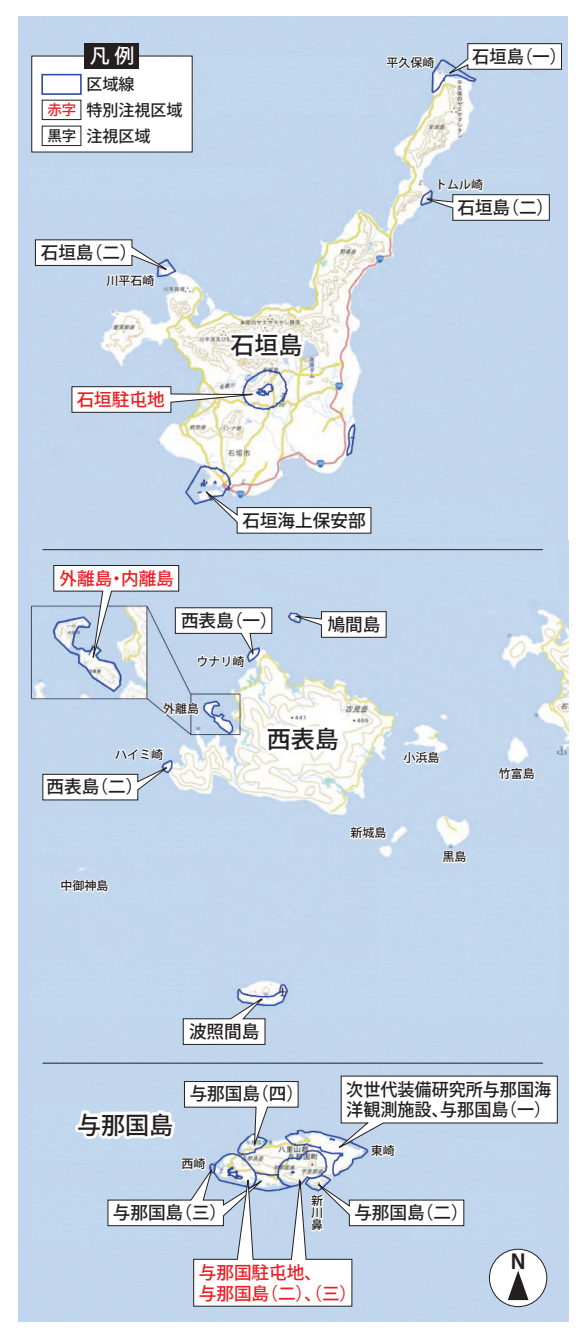
<style>
.page{position:relative;width:586px;height:1336px;background:#fff}
.page>*{position:absolute;margin:0;border:0;box-sizing:border-box;transform-origin:0 0}
.t1{font:500 24px "Koz Go Pro";color:#231f20}
.t2{font:700 20.1px "Koz Go Pro";color:#231f20}
.t3{font:500 20px "Koz Go Pro";color:#fff}
.t4{font:500 17.6px/20.9px "Koz Go Pro";color:#231f20}
.t5{font:500 17.6px/20.9px "Koz Go Pro";color:#ee1d23}
.t6{font:500 16px/26px "Koz Go Pro";color:#231f20}
.t7{font:500 14.4px "Koz Go Pro";color:#ee1d23}
.t8{font:500 14.4px "Koz Go Pro";color:#231f20}
.t9{font:500 12px/12px "Koz Go Pro";color:#231f20;text-align:justify}
</style>
<div class="page">
<div style="left:19px;top:16px;width:549px;height:1306px;background:#c1d6ee"></div>
<img style="left:31px;top:43px;width:446px;height:462px">
<img style="left:30px;top:549px;width:538px;height:389px">
<svg style="left:221px;top:200px;width:87px;height:162px"></svg>
<svg style="left:439px;top:809px;width:29px;height:56px"></svg>
<svg style="left:496px;top:726px;width:40px;height:55px"></svg>
<svg style="left:400px;top:710px;width:41px;height:57px"></svg>
<svg style="left:385px;top:43px;width:177px;height:35px"></svg>
<svg style="left:418px;top:177px;width:132px;height:44px"></svg>
<svg style="left:34px;top:239px;width:142px;height:50px"></svg>
<svg style="left:71px;top:386px;width:201px;height:27px"></svg>
<svg style="left:195px;top:482px;width:177px;height:52px"></svg>
<svg style="left:42px;top:565px;width:346px;height:328px"></svg>
<hr style="left:43px;top:549px;width:500px;height:1px;background:#231f20">
<hr style="left:43px;top:1063px;width:500px;height:1px;background:#231f20">
<svg style="left:72px;top:981px;width:486px;height:326px"></svg>
<div style="left:31px;top:56px;width:162px;height:97px;background:#fff"></div>
<div style="left:42px;top:100px;width:39px;height:20px;background:#fff;border:1px solid #231f20"></div>
<div style="left:41px;top:74px;width:41px;height:21px;background:#fff;border:2px solid #2f4b9f"></div>
<div style="left:42px;top:126px;width:39px;height:20px;background:#fff;border:1px solid #231f20"></div>
<div style="left:85px;top:43px;width:54px;height:26px;background:#231f20"></div>
<p class="t7" style="left:47px;top:101px;width:30px">赤字</p>
<p class="t8" style="left:47px;top:127px;width:30px">黒字</p>
<p class="t3" style="left:90px;top:43px;width:46px">凡 例</p>
<p class="t6" style="left:86px;top:72px;width:97px">区域線<br>特別注視区域注視区域</p>
<p class="t4" style="left:41px;top:243px;width:98px">石垣島（二）</p>
<p class="t9" style="left:107px;top:275px;width:49px">川平石崎</p>
<p class="t5" style="left:77px;top:390px;width:90px">石垣駐屯地</p>
<p class="t5" style="left:59px;top:569px;width:116px">外離島・内離島</p>
<h1 class="t1" style="left:231px;top:330px;width:73px">石垣島</h1>
<p class="t9" style="left:386px;top:57px;width:49px">平久保崎</p>
<p class="t4" style="left:472px;top:47px;width:96px">石垣島（一）</p>
<p class="t9" style="left:435px;top:180px;width:49px">トムル崎</p>
<p class="t4" style="left:457px;top:198px;width:98px">石垣島（二）</p>
<p class="t4" style="left:242px;top:511px;width:125px">石垣海上保安部</p>
<p class="t4" style="left:181px;top:611px;width:98px">西表島（一）</p>
<p class="t4" style="left:328px;top:615px;width:54px">鳩間島</p>
<p class="t9" style="left:196px;top:656px;width:49px">ウナリ崎</p>
<p class="t9" style="left:163px;top:704px;width:37px">外離島</p>
<p class="t9" style="left:115px;top:749px;width:49px">ハイミ崎</p>
<p class="t4" style="left:47px;top:777px;width:98px">西表島（二）</p>
<p class="t9" style="left:60px;top:881px;width:49px">中御神島</p>
<h1 class="t1" style="left:267px;top:724px;width:73px">西表島</h1>
<p class="t9" style="left:403px;top:753px;width:37px">小浜島</p>
<p class="t9" style="left:350px;top:828px;width:37px">新城島</p>
<p class="t9" style="left:442px;top:852px;width:25px">黒島</p>
<p class="t9" style="left:499px;top:769px;width:37px">竹富島</p>
<p class="t4" style="left:189px;top:1022px;width:72px">波照間島</p>
<h1 class="t1" style="left:77px;top:1109px;width:97px">与那国島</h1>
<p class="t4" style="left:190px;top:1084px;width:116px">与那国島（四）</p>
<p class="t9" style="left:182px;top:1159px;width:25px">西崎</p>
<p class="t4" style="left:113px;top:1203px;width:116px">与那国島（三）</p>
<p class="t9" style="left:311px;top:1196px;width:13px">新川鼻</p>
<p class="t4" style="left:346px;top:1079px;width:206px">次世代装備研究所与那国海洋観測施設、与那国島（一）</p>
<p class="t9" style="left:371px;top:1145px;width:25px">東崎</p>
<p class="t4" style="left:354px;top:1203px;width:116px">与那国島（二）</p>
<p class="t5" style="left:199px;top:1263px;width:160px">与那国駐屯地、<br>与那国島（二）、（三）</p>
<p class="t2" style="left:508px;top:1249px;width:22px">Ｎ</p>
</div>
